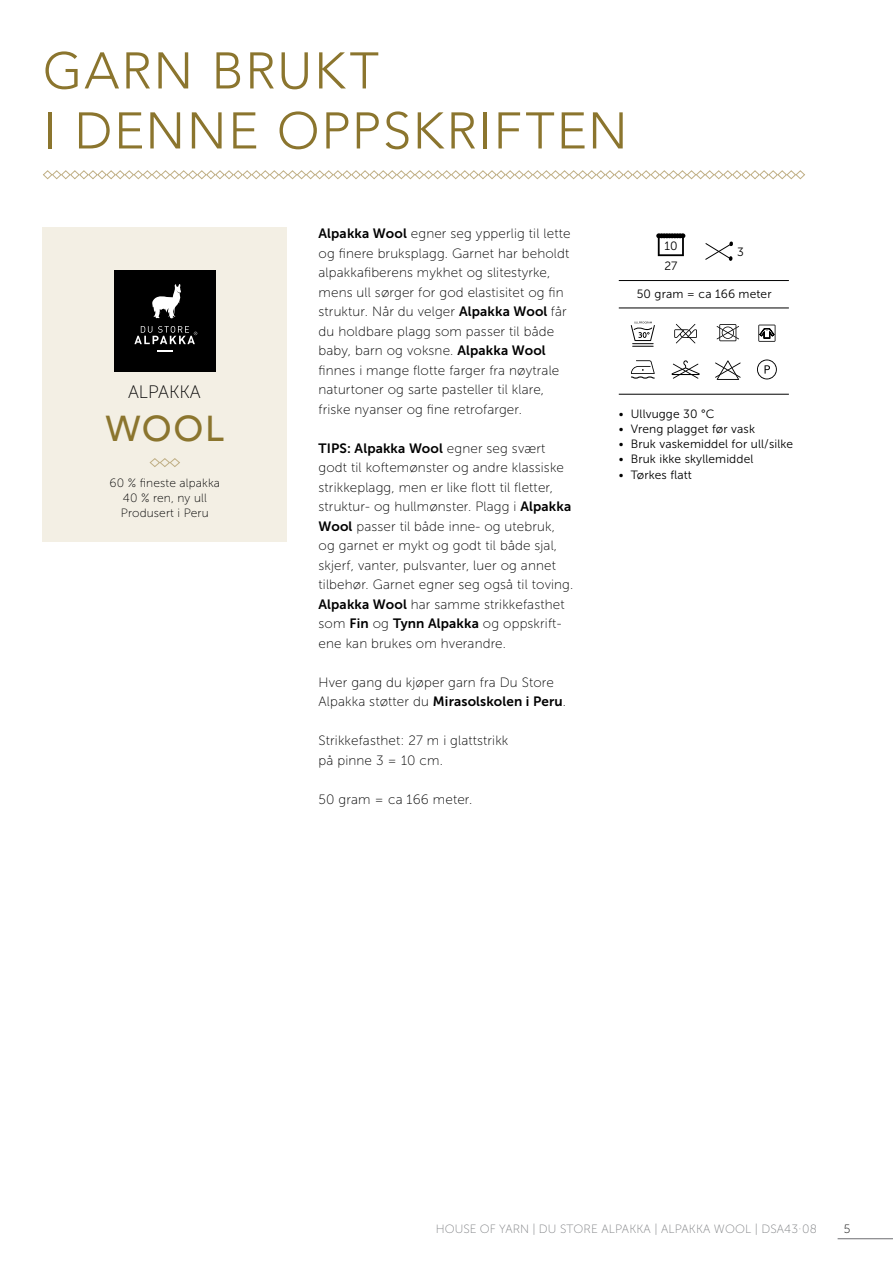
<style>
.page{position:relative;width:893px;height:1263px;background:#fff}
.page>*{position:absolute;margin:0;border:0;box-sizing:border-box;transform-origin:0 0}
.t1{font:300 51px "Avenir";letter-spacing:.035em;color:#8b752e}
.t2{font:500 36px "Avenir";color:#8b752e}
.t3{font:18px "Museo Sans 100";color:#000}
.t4{font:13.5px/19.5px "Museo Sans 100";letter-spacing:.01em;color:#000}
.t5{font:12px "Museo Sans 300";letter-spacing:.01em;color:#000}
.t6{font:12px "Museo Sans 100";letter-spacing:.01em;color:#808285}
.t7{font:12px "Museo Sans 100";letter-spacing:.01em;color:#000}
.s1{font-family:"Museo Sans 700"}
</style>
<div class="page">
<hr style="left:838px;top:1238px;width:55px;height:1px;background:#6d6e71">
<svg style="left:43px;top:170px;width:762px;height:10px"></svg>
<div style="left:43px;top:227px;width:244px;height:315px;background:#f3efe4"></div>
<div style="left:114px;top:270px;width:102px;height:102px;background:#000"></div>
<svg style="left:158px;top:350px;width:15px;height:1px"></svg>
<svg style="left:152px;top:284px;width:29px;height:34px"></svg>
<svg style="left:134px;top:326px;width:63px;height:18px"></svg>
<svg style="left:149px;top:458px;width:31px;height:9px"></svg>
<svg style="left:705px;top:241px;width:28px;height:20px"></svg>
<svg style="left:656px;top:233px;width:29px;height:23px"></svg>
<svg style="left:757px;top:359px;width:20px;height:20px"></svg>
<svg style="left:631px;top:360px;width:24px;height:19px"></svg>
<svg style="left:717px;top:324px;width:22px;height:17px"></svg>
<svg style="left:715px;top:360px;width:26px;height:20px"></svg>
<hr style="left:619px;top:280px;width:170px;height:1px;background:#000">
<hr style="left:619px;top:308px;width:170px;height:1px;background:#000">
<hr style="left:619px;top:394px;width:170px;height:1px;background:#000">
<svg style="left:674px;top:324px;width:23px;height:19px"></svg>
<svg style="left:631px;top:321px;width:24px;height:26px"></svg>
<svg style="left:671px;top:360px;width:29px;height:19px"></svg>
<svg style="left:758px;top:325px;width:17px;height:17px"></svg>
<p class="t1" style="left:43px;top:41px;width:338px">GARN BRUKT</p>
<p class="t1" style="left:43px;top:101px;width:586px">I DENNE OPPSKRIFTEN</p>
<p class="t3" style="left:128px;top:383px;width:74px">ALPAKKA</p>
<p class="t2" style="left:106px;top:397px;width:119px">WOOL</p>
<p class="t7" style="left:110px;top:476px;width:112px">60 % fineste alpakka</p>
<p class="t7" style="left:123px;top:491px;width:85px">40 % ren, ny ull</p>
<p class="t7" style="left:121px;top:506px;width:89px">Produsert i Peru</p>
<p class="t4" style="left:319px;top:224px;width:253px"><span class="s1">Alpakka Wool</span> egner seg ypperlig til lette og finere bruksplagg. Garnet har beholdt alpakkafiberens mykhet og slitestyrke, mens ull sørger for god elastisitet og fin struktur. Når du velger <span class="s1">Alpakka Wool</span> får du holdbare plagg som passer til både baby, barn og voksne. <span class="s1">Alpakka Wool </span>finnes i mange flotte farger fra nøytrale naturtoner og sarte pasteller til klare, friske nyanser og fine retrofarger.</p>
<p class="t4" style="left:319px;top:439px;width:254px"><span class="s1">TIPS: Alpakka Wool</span> egner seg svært godt til koftemønster og andre klassiske strikkeplagg, men er like flott til fletter, struktur- og hullmønster. Plagg i <span class="s1">Alpakka Wool</span> passer til både inne- og utebruk,</p>
<p class="t4" style="left:319px;top:536px;width:256px">og garnet er mykt og godt til både sjal, skjerf, vanter, pulsvanter, luer og annet tilbehør. Garnet egner seg også til toving.<br><span class="s1">Alpakka Wool</span> har samme strikkefasthet som <span class="s1">Fin</span> og <span class="s1">Tynn Alpakka</span> og oppskrift&shy;ene kan brukes om hverandre.</p>
<p class="t4" style="left:319px;top:673px;width:249px">Hver gang du kjøper garn fra Du Store<br>Alpakka støtter du <span class="s1">Mirasolskolen i Peru</span>.</p>
<p class="t4" style="left:319px;top:731px;width:191px">Strikkefasthet: 27 m i glattstrikk på pinne 3 = 10 cm.</p>
<p class="t4" style="left:319px;top:790px;width:155px">50 gram = ca 166 meter.</p>
<p class="t5" style="left:664px;top:240px;width:15px">10</p>
<p class="t5" style="left:664px;top:259px;width:15px">27</p>
<p class="t5" style="left:737px;top:245px;width:8px">3</p>
<p class="t5" style="left:637px;top:287px;width:136px">50 gram = ca 166 meter</p>
<p class="t5" style="left:619px;top:407px;width:97px">• Ullvugge 30 °C</p>
<p class="t5" style="left:619px;top:422px;width:138px">• Vreng plagget før vask</p>
<p class="t5" style="left:619px;top:437px;width:176px">• Bruk vaskemiddel for ull/silke</p>
<p class="t5" style="left:619px;top:453px;width:136px">• Bruk ikke skyllemiddel</p>
<p class="t5" style="left:619px;top:468px;width:75px">• Tørkes flatt</p>
<p class="t6" style="left:436px;top:1222px;width:382px">HOUSE OF YARN | DU STORE ALPAKKA | ALPAKKA WOOL | DSA43·08</p>
<p class="t7" style="left:844px;top:1222px;width:8px">5</p>
</div>
